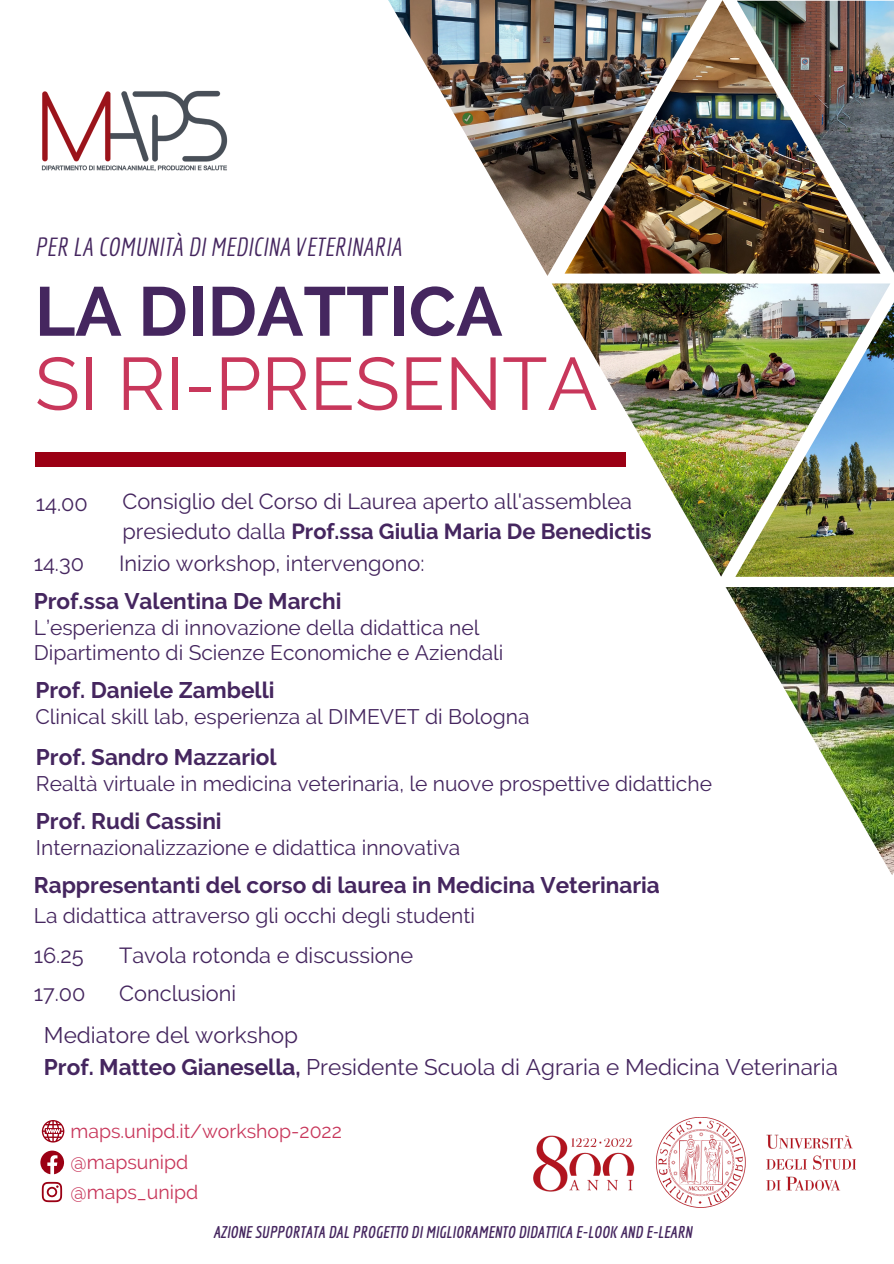
<style>
.page{position:relative;width:894px;height:1264px;background:#fff}
.page>*{position:absolute;margin:0;border:0;box-sizing:border-box;transform-origin:0 0}
.t1{font:74.1px "Raleway";color:#c8375b}
.t2{font:700 69px "Raleway";color:#45265f}
.t3{font:italic 25.5px "Economica";color:#45265f}
.t4{font:700 22.5px "Raleway";color:#45265f}
.t5{font:22.5px "Raleway";color:#45265f}
.t6{font:21.75px "Raleway";color:#45265f}
.t7{font:700 21.75px "Raleway";color:#45265f}
.t8{font:21px "Raleway";color:#45265f}
.t9{font:19.5px "Raleway";color:#c8375b}
.t10{font:italic 700 16.5px "Economica";color:#45265f}
.s1{font-weight:400}
.s2{font-weight:700}
</style>
<div class="page">
<img style="left:388px;top:0;width:318px;height:276px">
<img style="left:880px;top:1px;width:13px;height:270px">
<img style="left:552px;top:283px;width:338px;height:293px">
<img style="left:564px;top:0;width:316px;height:273px">
<img style="left:735px;top:297px;width:158px;height:280px">
<div style="left:35px;top:452px;width:590px;height:15px;background:#9b0014"></div>
<img style="left:725px;top:587px;width:168px;height:288px">
<img style="left:41px;top:90px;width:187px;height:81px">
<img style="left:533px;top:1117px;width:322px;height:90px">
<svg style="left:40px;top:1150px;width:24px;height:24px"></svg>
<svg style="left:42px;top:1181px;width:20px;height:21px"></svg>
<svg style="left:42px;top:1120px;width:22px;height:22px"></svg>
<p class="t3" style="left:35px;top:232px;width:368px">PER LA COMUNITÀ DI MEDICINA VETERINARIA</p>
<p class="t2" style="left:35px;top:271px;width:469px">LA DIDATTICA</p>
<p class="t1" style="left:35px;top:340px;width:564px">SI RI-PRESENTA</p>
<p class="t6" style="left:36px;top:490px;width:53px">14.00</p>
<p class="t6" style="left:34px;top:550px;width:52px">14.30</p>
<p class="t6" style="left:122px;top:488px;width:511px">Consiglio del Corso di Laurea aperto all'assemblea</p>
<p class="t7" style="left:122px;top:518px;width:530px"><span class="s1">presieduto dalla</span> Prof.ssa Giulia Maria De Benedictis</p>
<p class="t6" style="left:119px;top:550px;width:307px">Inizio workshop, intervengono:</p>
<p class="t4" style="left:34px;top:588px;width:309px">Prof.ssa Valentina De Marchi</p>
<p class="t8" style="left:34px;top:615px;width:447px">L’esperienza di innovazione della didattica nel</p>
<p class="t8" style="left:34px;top:640px;width:471px">Dipartimento di Scienze Economiche e Aziendali</p>
<p class="t4" style="left:35px;top:677px;width:240px">Prof. Daniele Zambelli</p>
<p class="t8" style="left:35px;top:704px;width:495px">Clinical skill lab, esperienza al DIMEVET di Bologna</p>
<p class="t4" style="left:36px;top:744px;width:242px">Prof. Sandro Mazzariol</p>
<p class="t8" style="left:36px;top:771px;width:677px">Realtà virtuale in medicina veterinaria, le nuove prospettive didattiche</p>
<p class="t4" style="left:36px;top:808px;width:187px">Prof. Rudi Cassini</p>
<p class="t8" style="left:36px;top:835px;width:426px">Internazionalizzazione e didattica innovativa</p>
<p class="t4" style="left:34px;top:871px;width:627px">Rappresentanti del corso di laurea in Medicina Veterinaria</p>
<p class="t8" style="left:34px;top:903px;width:442px">La didattica attraverso gli occhi degli studenti</p>
<p class="t6" style="left:34px;top:942px;width:51px">16.25</p>
<p class="t6" style="left:119px;top:942px;width:295px">Tavola rotonda e discussione</p>
<p class="t6" style="left:34px;top:980px;width:53px">17.00</p>
<p class="t6" style="left:119px;top:980px;width:119px">Conclusioni</p>
<p class="t5" style="left:44px;top:1022px;width:255px">Mediatore del workshop</p>
<p class="t5" style="left:44px;top:1053px;width:795px"><span class="s2">Prof. Matteo Gianesella,</span> Presidente Scuola di Agraria e Medicina Veterinaria</p>
<p class="t9" style="left:70px;top:1119px;width:273px">maps.unipd.it/workshop-2022</p>
<p class="t9" style="left:70px;top:1150px;width:119px">@mapsunipd</p>
<p class="t9" style="left:70px;top:1180px;width:129px">@maps_unipd</p>
<p class="t10" style="left:213px;top:1222px;width:480px">AZIONE SUPPORTATA DAL PROGETTO DI MIGLIORAMENTO DIDATTICA E-LOOK AND E-LEARN</p>
</div>
